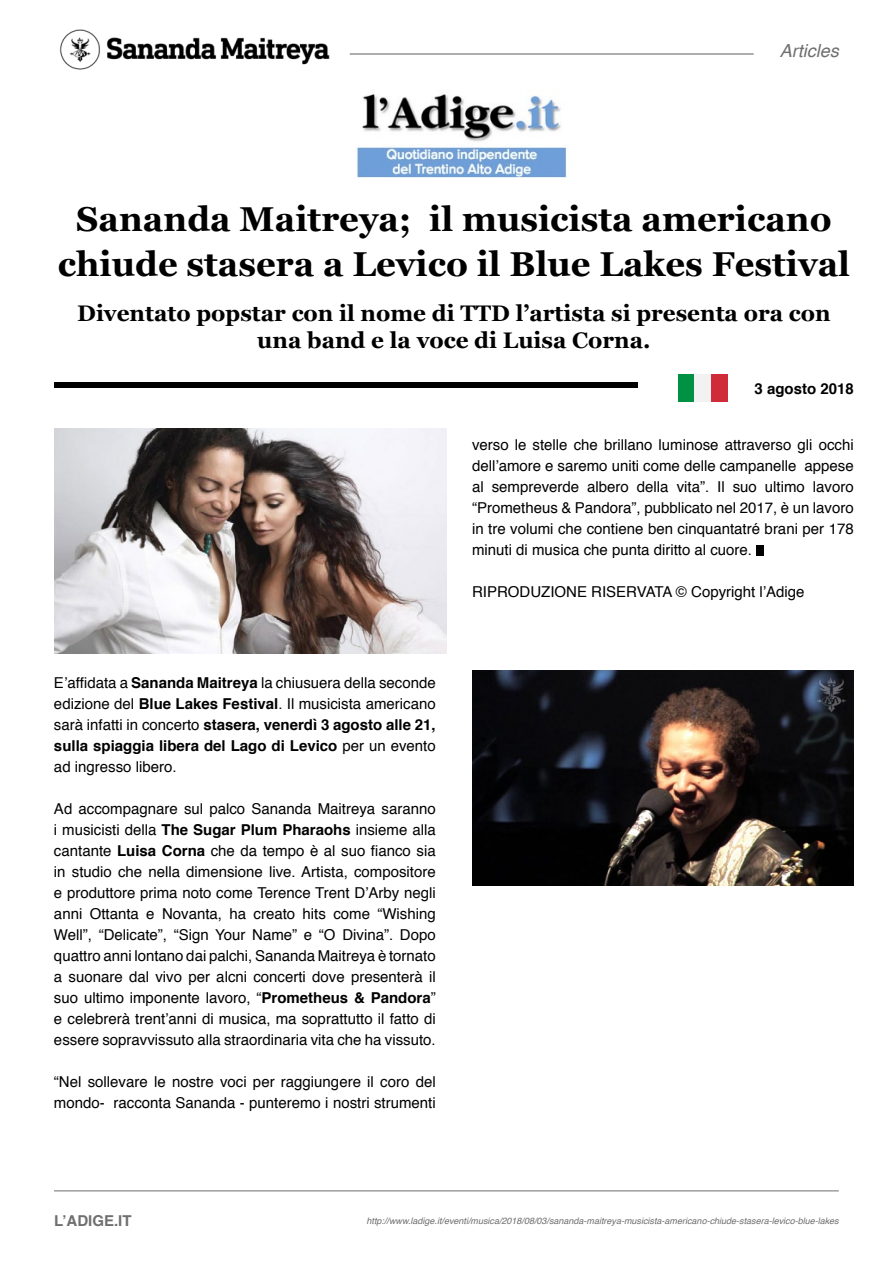
<style>
.page{position:relative;width:893px;height:1263px;background:#fff}
.page>*{position:absolute;margin:0;border:0;box-sizing:border-box;transform-origin:0 0}
.t1{font:700 34.5px/45px "Georgia";color:#000;text-align:center}
.t2{font:700 22.5px/27px "Georgia";color:#000;text-align:center}
.t3{font:italic 18px "Helvetica";color:#706f6f}
.t4{font:15px/21px "Helvetica";color:#000;text-align:justify}
.t5{font:700 15px "Helvetica";color:#000}
.t6{font:700 15px "Helvetica";color:#706f6f}
.t7{font:italic 9px "Helvetica";color:#706f6f}
.s1{font-weight:700}
</style>
<div class="page">
<div style="left:54px;top:382px;width:584px;height:6px;background:#000"></div>
<img style="left:59px;top:29px;width:271px;height:41px">
<hr style="left:54px;top:1190px;width:785px;height:1px;background:#706f6f">
<img style="left:54px;top:429px;width:393px;height:224px">
<img style="left:356px;top:94px;width:211px;height:84px">
<div style="left:678px;top:374px;width:16px;height:28px;background:#009145"></div>
<div style="left:694px;top:374px;width:17px;height:28px;background:#f2f2f2"></div>
<div style="left:711px;top:374px;width:17px;height:28px;background:#cf2b38"></div>
<img style="left:472px;top:670px;width:382px;height:215px">
<hr style="left:350px;top:53px;width:404px;height:2px;background:#706f6f">
<div style="left:757px;top:545px;width:7px;height:10px;background:#000"></div>
<p class="t3" style="left:780px;top:36px;width:61px">Articles</p>
<h1 class="t1" style="left:58px;top:195px;width:794px">Sananda Maitreya; il musicista americano chiude stasera a Levico il Blue Lakes Festival</h1>
<h2 class="t2" style="left:77px;top:298px;width:755px">Diventato popstar con il nome di TTD l’artista si presenta ora con una band e la voce di Luisa Corna.</h2>
<p class="t5" style="left:754px;top:376px;width:101px">3 agosto 2018</p>
<p class="t4" style="left:54px;top:673px;width:383px">E’affidata a <span class="s1">Sananda Maitreya</span> la chiusuera della seconde edizione del <span class="s1">Blue Lakes Festival</span>. Il musicista americano sarà infatti in concerto <span class="s1">stasera, venerdì 3 agosto alle 21, sulla spiaggia libera del Lago di Levico</span> per un evento ad ingresso libero.</p>
<p class="t4" style="left:54px;top:799px;width:383px">Ad accompagnare sul palco Sananda Maitreya saranno i musicisti della <span class="s1">The Sugar Plum Pharaohs</span> insieme alla cantante <span class="s1">Luisa Corna</span> che da tempo è al suo fianco sia in studio che nella dimensione live. Artista, compositore e produttore prima noto come Terence Trent D’Arby negli anni Ottanta e Novanta, ha creato hits come “Wishing Well”, “Delicate”, “Sign Your Name” e “O Divina”. Dopo quattro anni lontano dai palchi, Sananda Maitreya è tornato a suonare dal vivo per alcni concerti dove presenterà il suo ultimo imponente lavoro, “<span class="s1">Prometheus &amp; Pandora</span>” e celebrerà trent’anni di musica, ma soprattutto il fatto di essere sopravvissuto alla straordinaria vita che ha vissuto.</p>
<p class="t4" style="left:54px;top:1072px;width:383px">“Nel sollevare le nostre voci per raggiungere il coro del mondo- racconta Sananda - punteremo i nostri strumenti</p>
<p class="t4" style="left:472px;top:434px;width:383px">verso le stelle che brillano luminose attraverso gli occhi dell’amore e saremo uniti come delle campanelle appese al sempreverde albero della vita”. Il suo ultimo lavoro “Prometheus &amp; Pandora”, pubblicato nel 2017, è un lavoro in tre volumi che contiene ben cinquantatré brani per 178 minuti di musica che punta diritto al cuore.</p>
<p class="t4" style="left:472px;top:581px;width:334px">RIPRODUZIONE RISERVATA © Copyright l’Adige</p>
<p class="t6" style="left:54px;top:1209px;width:79px">L’ADIGE.IT</p>
<p class="t7" style="left:366px;top:1214px;width:474px">http://www.ladige.it/eventi/musica/2018/08/03/sananda-maitreya-musicista-americano-chiude-stasera-levico-blue-lakes</p>
</div>
